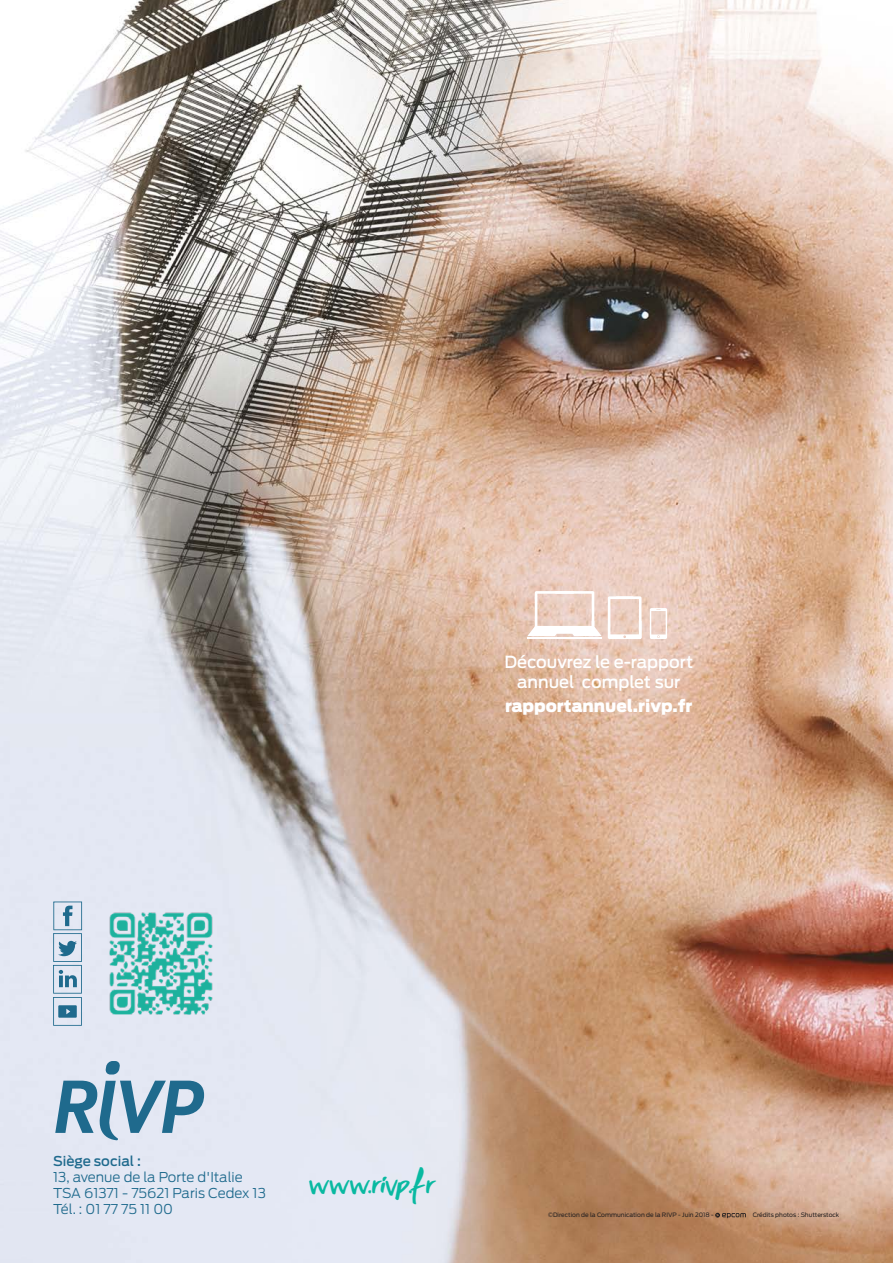
<style>
.page{position:relative;width:893px;height:1263px;background:#fff}
.page>*{position:absolute;margin:0;border:0;box-sizing:border-box;transform-origin:0 0}
.t1{font:28.5px "Skytreeone";letter-spacing:.025em;color:#09b9a1;scale:1.1 1}
.t2{font:500 16.5px/19.8px "Antenna";color:#fff;text-align:center}
.t3{font:900 16.5px "Antenna";color:#fff}
.t4{font:300 13.5px/16.2px "Antenna";color:#1f6a8d}
.t5{font:6px "Antenna";color:#231f20}
.s1{font-weight:500}
</style>
<div class="page">
<img style="left:0;top:0;width:893px;height:1263px">
<svg style="left:105px;top:1061px;width:15px;height:13px"></svg>
<svg style="left:55px;top:1081px;width:149px;height:59px;background:#8db0c6"></svg>
<img style="left:97px;top:899px;width:128px;height:129px">
<hr style="left:527px;top:637px;width:75px;height:2px;background:#fff">
<svg style="left:527px;top:591px;width:75px;height:45px"></svg>
<svg style="left:608px;top:596px;width:33px;height:43px"></svg>
<svg style="left:650px;top:608px;width:17px;height:31px"></svg>
<svg style="left:53px;top:901px;width:29px;height:125px;background:#aac3d5"></svg>
<svg style="left:715px;top:1213px;width:31px;height:5px"></svg>
<p class="t2" style="left:504px;top:652px;width:190px">Découvrez le e-rapport annuel complet sur</p>
<p class="t3" style="left:505px;top:696px;width:189px">rapportannuel.rivp.fr</p>
<p class="t4" style="left:53px;top:1153px;width:214px"><span class="s1">Siège social :<br></span>13, avenue de la Porte d'Italie<br>TSA 61371 - 75621 Paris Cedex 13<br>Tél. : 01 77 75 11 00</p>
<p class="t1" style="left:309px;top:1169px;width:115px">www.rivp.fr</p>
<p class="t5" style="left:548px;top:1211px;width:167px">©Direction de la Communication de la RIVP - Juin 2018 -</p>
<p class="t5" style="left:753px;top:1211px;width:88px">Crédits photos : Shutterstock</p>
</div>
